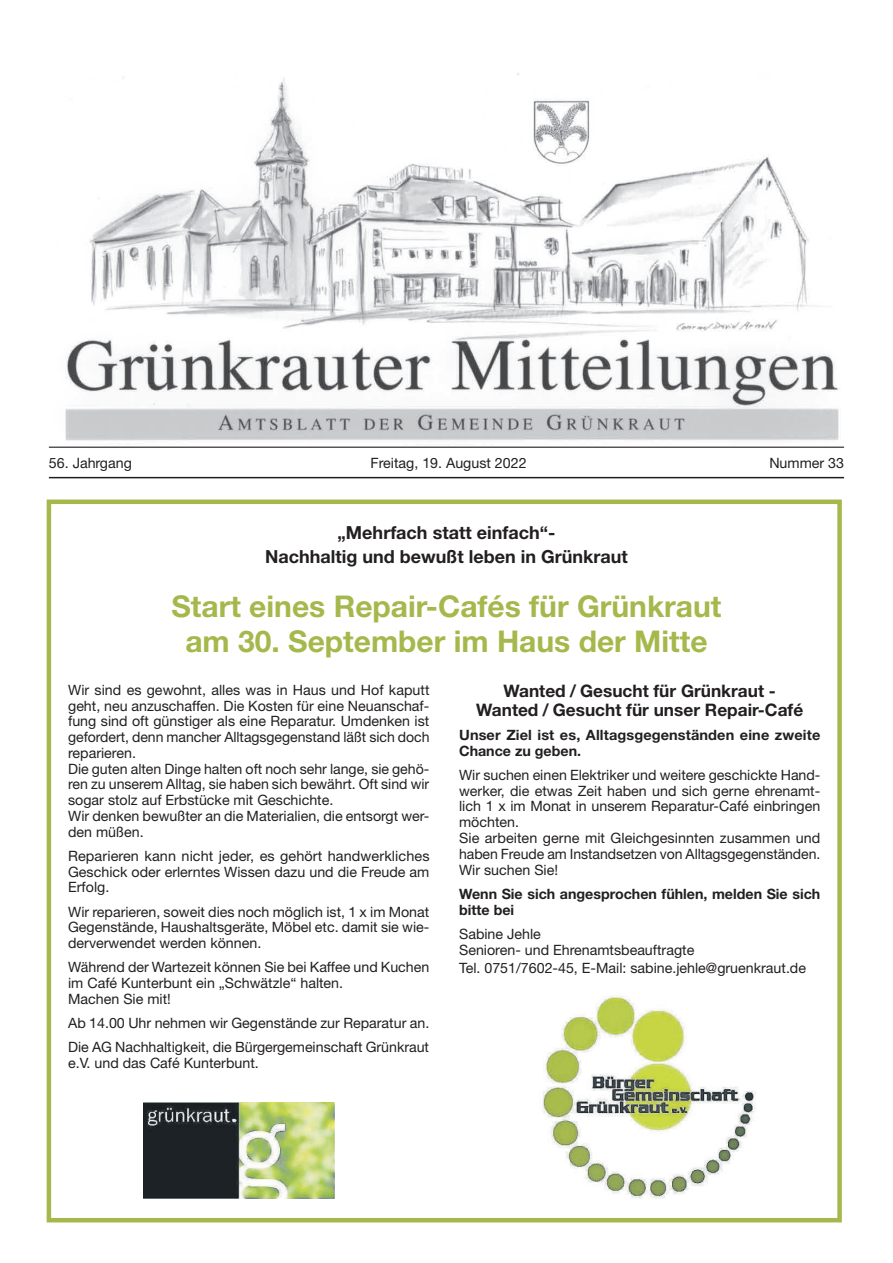
<style>
.page{position:relative;width:893px;height:1263px;background:#fff}
.page>*{position:absolute;margin:0;border:0;box-sizing:border-box;transform-origin:0 0}
.t1{font:700 30px/35.4px "Helvetica Neue LT Std";color:#a5b84c;text-align:center}
.t2{font:700 18px/24px "Helvetica Neue LT Std";color:#231f20;text-align:center}
.t3{font:700 17.25px/18.8px "Helvetica Neue LT Std";color:#231f20;text-align:center}
.t4{font:14.25px/15.8px "Helvetica Neue LT Std";color:#231f20}
.t5{font:700 14.25px/15.8px "Helvetica Neue LT Std";color:#231f20}
</style>
<div class="page">
<div style="left:47px;top:499px;width:795px;height:723px;border:4px solid #a5b84c"></div>
<img style="left:49px;top:73px;width:795px;height:374px">
<hr style="left:49px;top:477px;width:795px;height:1px;background:#231f20">
<hr style="left:49px;top:447px;width:795px;height:1px;background:#231f20">
<img style="left:144px;top:1102px;width:191px;height:96px">
<img style="left:543px;top:995px;width:213px;height:204px">
<p class="t4" style="left:49px;top:455px;width:85px">56. Jahrgang</p>
<p class="t4" style="left:371px;top:455px;width:158px">Freitag, 19. August 2022</p>
<p class="t4" style="left:769px;top:455px;width:76px">Nummer 33</p>
<p class="t2" style="left:265px;top:520px;width:364px">„Mehrfach statt einfach“-<br>Nachhaltig und bewußt leben in Grünkraut</p>
<h1 class="t1" style="left:171px;top:588px;width:552px">Start eines Repair-Cafés für Grünkraut am 30. September im Haus der Mitte</h1>
<p class="t4" style="left:68px;top:682px;width:363px">Wir sind es gewohnt, alles was in Haus und Hof kaputt geht, neu anzuschaffen. Die Kosten für eine Neuanschaf&shy;fung sind oft günstiger als eine Reparatur. Umdenken ist gefordert, denn mancher Alltagsgegenstand läßt sich doch reparieren.<br>Die guten alten Dinge halten oft noch sehr lange, sie gehö&shy;ren zu unserem Alltag, sie haben sich bewährt. Oft sind wir sogar stolz auf Erbstücke mit Geschichte.<br>Wir denken bewußter an die Materialien, die entsorgt wer&shy;den müßen.</p>
<p class="t4" style="left:68px;top:848px;width:363px;text-align:justify">Reparieren kann nicht jeder, es gehört handwerkliches Geschick oder erlerntes Wissen dazu und die Freude am Erfolg.</p>
<p class="t4" style="left:68px;top:903px;width:363px;text-align:justify">Wir reparieren, soweit dies noch möglich ist, 1 x im Monat Gegenstände, Haushaltsgeräte, Möbel etc. damit sie wie&shy;derverwendet werden können.</p>
<p class="t4" style="left:68px;top:959px;width:363px">Während der Wartezeit können Sie bei Kaffee und Kuchen im Café Kunterbunt ein „Schwätzle“ halten.<br>Machen Sie mit!</p>
<p class="t4" style="left:68px;top:1011px;width:363px;line-height:24.3px">Ab 14.00 Uhr nehmen wir Gegenstände zur Reparatur an.<br>Die AG Nachhaltigkeit, die Bürgergemeinschaft Grünkraut</p>
<p class="t4" style="left:68px;top:1055px;width:192px">e.V. und das Café Kunterbunt.</p>
<p class="t3" style="left:476px;top:681px;width:329px">Wanted / Gesucht für Grünkraut -<br>Wanted / Gesucht für unser Repair-Café</p>
<p class="t5" style="left:459px;top:727px;width:363px">Unser Ziel ist es, Alltagsgegenständen eine zweite<br>Chance zu geben.</p>
<p class="t4" style="left:459px;top:767px;width:363px">Wir suchen einen Elektriker und weitere geschickte Hand&shy;werker, die etwas Zeit haben und sich gerne ehrenamt&shy;lich 1 x im Monat in unserem Reparatur-Café einbringen möchten.<br>Sie arbeiten gerne mit Gleichgesinnten zusammen und haben Freude am Instandsetzen von Alltagsgegenständen.<br>Wir suchen Sie!</p>
<p class="t5" style="left:459px;top:885px;width:363px">Wenn Sie sich angesprochen fühlen, melden Sie sich bitte bei</p>
<p class="t4" style="left:459px;top:926px;width:237px">Sabine Jehle<br>Senioren- und Ehrenamtsbeauftragte</p>
<p class="t4" style="left:459px;top:960px;width:348px">Tel. 0751/7602-45, E-Mail: sabine.jehle@gruenkraut.de</p>
</div>
